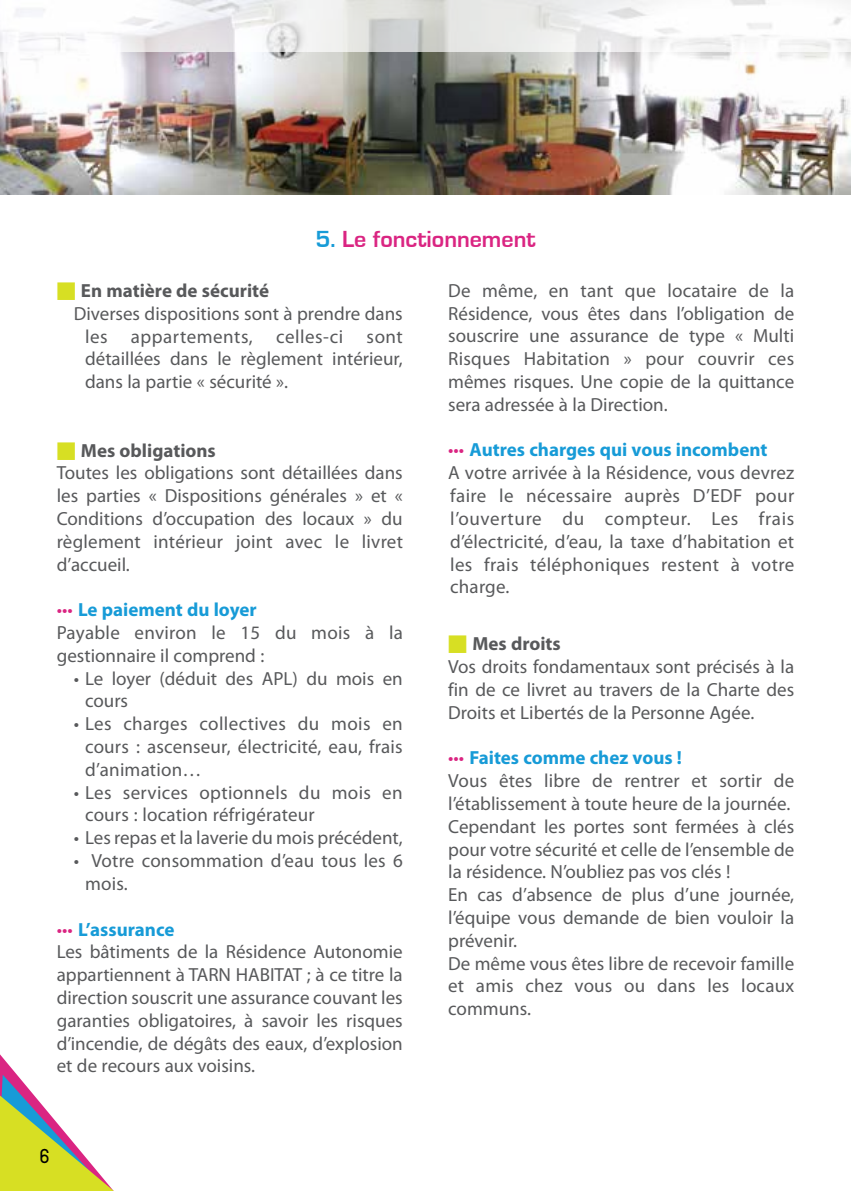
<style>
.page{position:relative;width:851px;height:1191px;background:#fff}
.page>*{position:absolute;margin:0;border:0;box-sizing:border-box;transform-origin:0 0}
.t1{font:700 24px "Eurostile";color:#da2582}
.t2{font:500 20px "Circula";color:#000}
.t3{font:19px/22.8px "Myriad Pro";color:#58595b}
.t4{font:19px "Myriad Pro";letter-spacing:.025em;color:#58595b}
.t5{font:700 19px "Myriad Pro";color:#58595b}
.s1{color:#179bd7}
.s2{color:#d7df23}
.s3{font-weight:700}
.s4{color:#da2582}
.s5{font-weight:700;color:#179bd7}
</style>
<div class="page">
<svg style="left:0;top:1054px;width:114px;height:137px"></svg>
<img style="left:0;top:149px;width:850px;height:45px">
<img style="left:0;top:0;width:850px;height:149px">
<p class="t1" style="left:315px;top:226px;width:222px"><span class="s1">5.</span> Le fonctionnement</p>
<p class="t5" style="left:57px;top:280px;width:214px"><span class="s2">■</span> En matière de sécurité</p>
<p class="t3" style="left:74px;top:302px;width:330px">Diverses dispositions sont à prendre dans</p>
<p class="t4" style="left:85px;top:324px;width:319px">les appartements, celles-ci sont</p>
<p class="t3" style="left:85px;top:347px;width:319px">détaillées dans le règlement intérieur,</p>
<p class="t3" style="left:85px;top:370px;width:204px">dans la partie « sécurité ».</p>
<p class="t3" style="left:57px;top:438px;width:347px"><span class="s2">■</span> <span class="s3">Mes obligations<br></span>Toutes les obligations sont détaillées dans les parties « Dispositions générales » et « Conditions d’occupation des locaux » du règlement intérieur joint avec le livret d’accueil.</p>
<p class="t3" style="left:57px;top:598px;width:347px"><span class="s4">•••</span> <span class="s5">Le paiement du loyer<br></span>Payable environ le 15 du mois à la gestionnaire il comprend :</p>
<p class="t3" style="left:85px;top:666px;width:319px;text-indent:-11px">• Le loyer (déduit des APL) du mois en cours</p>
<p class="t3" style="left:85px;top:712px;width:319px;text-align:justify;text-indent:-11px">• Les charges collectives du mois en cours : ascenseur, électricité, eau, frais d’animation…</p>
<p class="t3" style="left:85px;top:780px;width:319px;text-indent:-11px">• Les services optionnels du mois en cours : location réfrigérateur</p>
<p class="t3" style="left:74px;top:826px;width:330px">• Les repas et la laverie du mois précédent,</p>
<p class="t3" style="left:85px;top:849px;width:319px;text-indent:-11px">• Votre consommation d’eau tous les 6 mois.</p>
<p class="t3" style="left:57px;top:917px;width:347px"><span class="s4">•••</span> <span class="s5">L’assurance<br></span>Les bâtiments de la Résidence Autonomie appartiennent à TARN HABITAT ; à ce titre la direction souscrit une assurance couvant les garanties obligatoires, à savoir les risques d’incendie, de dégâts des eaux, d’explosion et de recours aux voisins.</p>
<p class="t3" style="left:448px;top:279px;width:347px;text-align:justify">De même, en tant que locataire de la Résidence, vous êtes dans l’obligation de souscrire une assurance de type « Multi Risques Habitation » pour couvrir ces mêmes risques. Une copie de la quittance sera adressée à la Direction.</p>
<p class="t3" style="left:448px;top:438px;width:347px"><span class="s4">•••</span> <span class="s5">Autres charges qui vous incombent<br></span>A votre arrivée à la Résidence, vous devrez faire le nécessaire auprès D’EDF pour l’ouverture du compteur. Les frais d’électricité, d’eau, la taxe d’habitation et les frais téléphoniques restent à votre charge.</p>
<p class="t3" style="left:448px;top:632px;width:347px"><span class="s2">■</span> <span class="s3">Mes droits<br></span>Vos droits fondamentaux sont précisés à la fin de ce livret au travers de la Charte des Droits et Libertés de la Personne Agée.</p>
<p class="t3" style="left:448px;top:746px;width:347px"><span class="s4">•••</span> <span class="s5">Faites comme chez vous !<br></span>Vous êtes libre de rentrer et sortir de l’établissement à toute heure de la journée.<br>Cependant les portes sont fermées à clés pour votre sécurité et celle de l’ensemble de la résidence. N’oubliez pas vos clés !<br>En cas d’absence de plus d’une journée, l’équipe vous demande de bien vouloir la prévenir.<br>De même vous êtes libre de recevoir famille et amis chez vous ou dans les locaux communs.</p>
<p class="t2" style="left:40px;top:1143px;width:11px">6</p>
</div>
